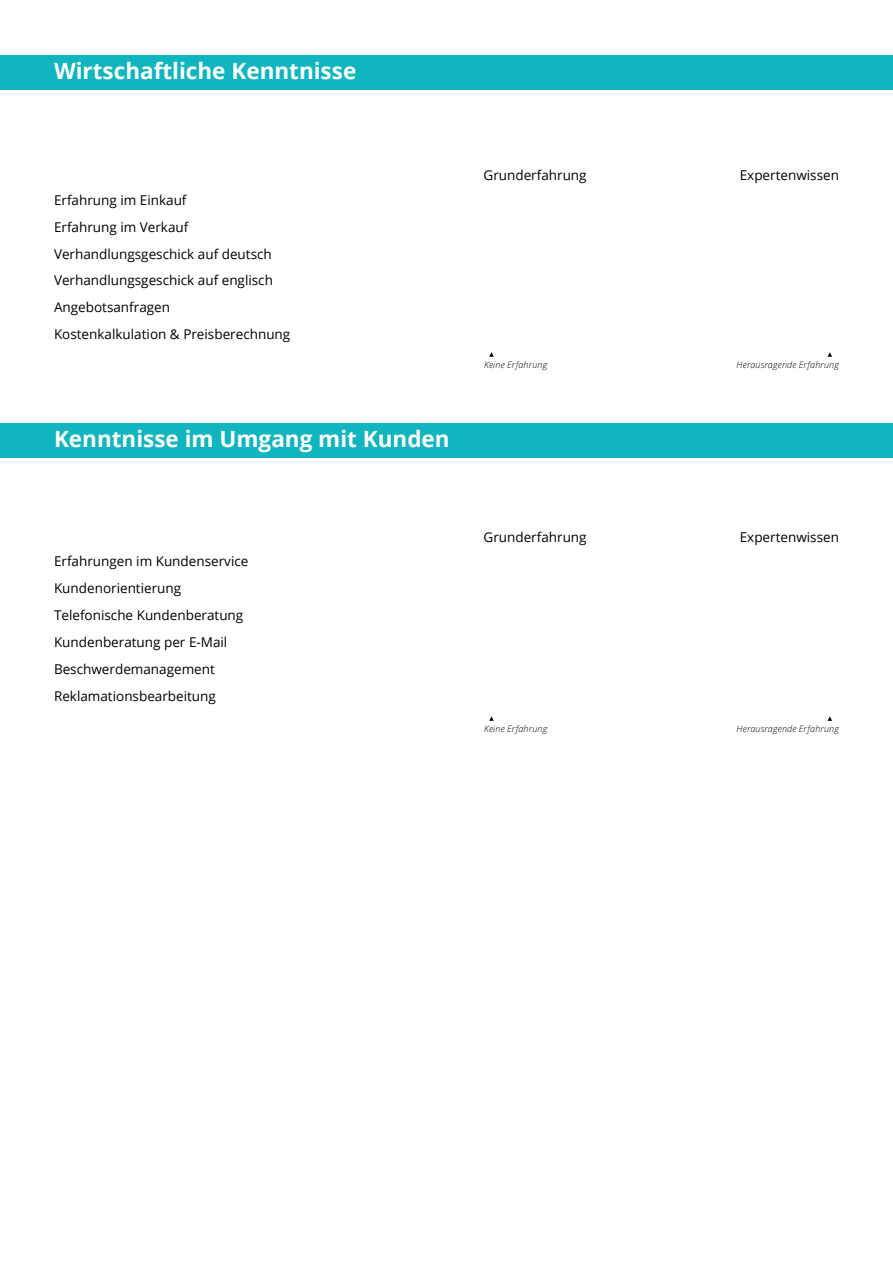
<style>
.page{position:relative;width:893px;height:1263px;background:#fff}
.page>*{position:absolute;margin:0;border:0;box-sizing:border-box;transform-origin:0 0}
.t1{font:700 22.5px "Open Sans";color:#fff}
.t2{font:13.5px/26.8px "Open Sans";color:#000}
.t3{font:italic 300 9px "Open Sans";letter-spacing:.02em;color:#000}
</style>
<div class="page">
<div style="left:0;top:55px;width:893px;height:34px;background:#0fb5bf"></div>
<div style="left:0;top:423px;width:893px;height:34px;background:#0fb5bf"></div>
<svg style="left:489px;top:352px;width:5px;height:5px"></svg>
<svg style="left:828px;top:352px;width:4px;height:5px"></svg>
<svg style="left:489px;top:716px;width:5px;height:5px"></svg>
<svg style="left:828px;top:716px;width:4px;height:5px"></svg>
<h1 class="t1" style="left:54px;top:55px;width:304px">Wirtschaftliche Kenntnisse</h1>
<p class="t2" style="left:54px;top:186px;width:238px">Erfahrung im Einkauf<br>Erfahrung im Verkauf<br>Verhandlungsgeschick auf deutsch<br>Verhandlungsgeschick auf englisch<br>Angebotsanfragen<br>Kostenkalkulation &amp; Preisberechnung</p>
<h1 class="t1" style="left:54px;top:423px;width:397px">Kenntnisse im Umgang mit Kunden</h1>
<p class="t2" style="left:54px;top:547px;width:196px">Erfahrungen im Kundenservice<br>Kundenorientierung<br>Telefonische Kundenberatung<br>Kundenberatung per E-Mail<br>Beschwerdemanagement<br>Reklamationsbearbeitung</p>
<p class="t2" style="left:483px;top:162px;width:105px">Grunderfahrung</p>
<p class="t2" style="left:740px;top:162px;width:101px">Expertenwissen</p>
<p class="t3" style="left:484px;top:358px;width:65px">Keine Erfahrung</p>
<p class="t3" style="left:736px;top:358px;width:104px">Herausragende Erfahrung</p>
<p class="t2" style="left:483px;top:523px;width:105px">Grunderfahrung</p>
<p class="t2" style="left:740px;top:523px;width:101px">Expertenwissen</p>
<p class="t3" style="left:484px;top:722px;width:65px">Keine Erfahrung</p>
<p class="t3" style="left:736px;top:722px;width:104px">Herausragende Erfahrung</p>
</div>
